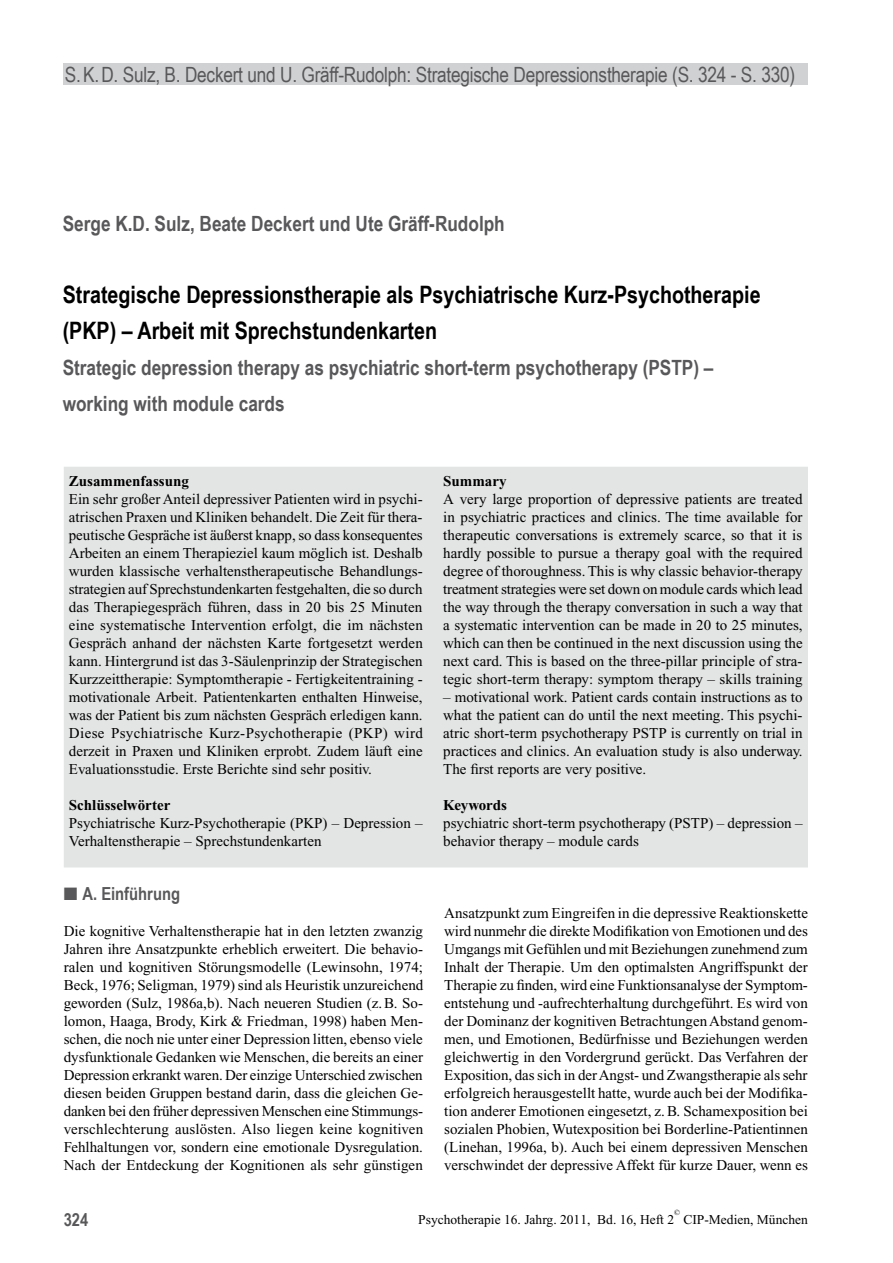
<style>
.page{position:relative;width:893px;height:1263px;background:#fff}
.page>*{position:absolute;margin:0;border:0;box-sizing:border-box;transform-origin:0 0}
.t1{font:700 24px/36px "Arial Narrow";color:#000}
.t2{font:700 21px/36px "Arial Narrow";color:#58585a}
.t3{font:21px "Arial Narrow";letter-spacing:-.01em;color:#58585a}
.t4{font:700 18px "Arial Narrow";color:#58585a}
.t5{font:18px "Zapf Dingbats ITC";color:#58585a}
.t6{font:15px/18px "Times New Roman";color:#000;text-align:justify}
.t7{font:700 15px "Times New Roman";color:#000}
.t8{font:13.5px "Times New Roman";color:#000}
.t9{font:7.8px "Times New Roman";color:#000}
</style>
<div class="page">
<div style="left:64px;top:64px;width:744px;height:21px;background:#d0d1d2"></div>
<div style="left:64px;top:467px;width:744px;height:400px;background:#e3e4e4"></div>
<h2 class="t3" style="left:65px;top:63px;width:732px">S. K. D. Sulz, B. Deckert und U. Gräff-Rudolph: Strategische Depressionstherapie (S. 324 - S. 330)</h2>
<h2 class="t2" style="left:63px;top:206px;width:444px">Serge K.D. Sulz, Beate Deckert und Ute Gräff-Rudolph</h2>
<h1 class="t1" style="left:63px;top:277px;width:699px">Strategische Depressionstherapie als Psychiatrische Kurz-Psychotherapie (PKP) – Arbeit mit Sprechstundenkarten</h1>
<h2 class="t2" style="left:63px;top:350px;width:652px">Strategic depression therapy as psychiatric short-term psychotherapy (PSTP) – working with module cards</h2>
<p class="t7" style="left:69px;top:473px;width:122px">Zusammenfassung</p>
<p class="t6" style="left:69px;top:490px;width:356px">Ein sehr großer Anteil depressiver Patienten wird in psychi&shy;atrischen Praxen und Kliniken behandelt. Die Zeit für thera&shy;peutische Gespräche ist äußerst knapp, so dass konsequentes Arbeiten an einem Therapieziel kaum möglich ist. Deshalb wurden klassische verhaltenstherapeutische Behandlungs&shy;strategien auf Sprechstundenkarten festgehalten, die so durch das Therapiegespräch führen, dass in 20 bis 25 Minuten eine systematische Intervention erfolgt, die im nächsten Gespräch anhand der nächsten Karte fortgesetzt werden kann. Hintergrund ist das 3-Säulenprinzip der Strategischen Kurzzeittherapie: Symptomtherapie - Fertigkeitentraining - motivationale Arbeit. Patientenkarten enthalten Hinweise, was der Patient bis zum nächsten Gespräch erledigen kann.<br>Diese Psychiatrische Kurz-Psychotherapie (PKP) wird derzeit in Praxen und Kliniken erprobt. Zudem läuft eine Evaluationsstudie. Erste Berichte sind sehr positiv.</p>
<p class="t7" style="left:69px;top:797px;width:103px">Schlüsselwörter</p>
<p class="t6" style="left:69px;top:814px;width:355px">Psychiatrische Kurz-Psychotherapie (PKP) – Depression –<br>Verhaltenstherapie – Sprechstundenkarten</p>
<p class="t5" style="left:317px;top:505px;width:15px">■</p>
<p class="t4" style="left:64px;top:883px;width:118px">■ A. Einführung</p>
<p class="t6" style="left:64px;top:922px;width:361px">Die kognitive Verhaltenstherapie hat in den letzten zwanzig Jahren ihre Ansatzpunkte erheblich erweitert. Die behavio&shy;ralen und kognitiven Störungsmodelle (Lewinsohn, 1974; Beck, 1976; Seligman, 1979) sind als Heuristik unzureichend geworden (Sulz, 1986a,b). Nach neueren Studien (z.B. So&shy;lomon, Haaga, Brody, Kirk &amp; Friedman, 1998) haben Men&shy;schen, die noch nie unter einer Depression litten, ebenso viele dysfunktionale Gedanken wie Menschen, die bereits an einer Depression erkrankt waren. Der einzige Unterschied zwischen diesen beiden Gruppen bestand darin, dass die gleichen Ge&shy;danken bei den früher depressiven Menschen eine Stimmungs&shy;verschlechterung auslösten. Also liegen keine kognitiven Fehlhaltungen vor, sondern eine emotionale Dysregulation.<br>Nach der Entdeckung der Kognitionen als sehr günstigen</p>
<p class="t7" style="left:443px;top:473px;width:65px">Summary</p>
<p class="t6" style="left:443px;top:490px;width:361px">A very large proportion of depressive patients are treated in psychiatric practices and clinics. The time available for therapeutic conversations is extremely scarce, so that it is hardly possible to pursue a therapy goal with the required degree of thoroughness. This is why classic behavior-therapy treatment strategies were set down on module cards which lead the way through the therapy conversation in such a way that a systematic intervention can be made in 20 to 25 minutes, which can then be continued in the next discussion using the next card. This is based on the three-pillar principle of stra&shy;tegic short-term therapy: symptom therapy – skills training</p>
<p class="t6" style="left:443px;top:688px;width:361px">– motivational work. Patient cards contain instructions as to what the patient can do until the next meeting. This psychi&shy;atric short-term psychotherapy PSTP is currently on trial in practices and clinics. An evaluation study is also underway.<br>The first reports are very positive.</p>
<p class="t7" style="left:443px;top:797px;width:65px">Keywords</p>
<p class="t6" style="left:443px;top:814px;width:361px">psychiatric short-term psychotherapy (PSTP) – depression – behavior therapy – module cards</p>
<p class="t6" style="left:444px;top:904px;width:365px">Ansatzpunkt zum Eingreifen in die depressive Reaktionskette wird nunmehr die direkte Modifikation von Emotionen und des Umgangs mit Gefühlen und mit Beziehungen zunehmend zum Inhalt der Therapie. Um den optimalsten Angriffspunkt der Therapie zu finden, wird eine Funktionsanalyse der Symptom&shy;entstehung und -aufrechterhaltung durchgeführt. Es wird von der Dominanz der kognitiven Betrachtungen Abstand genom&shy;men, und Emotionen, Bedürfnisse und Beziehungen werden gleichwertig in den Vordergrund gerückt. Das Verfahren der Exposition, das sich in der Angst- und Zwangstherapie als sehr erfolgreich herausgestellt hatte, wurde auch bei der Modifika&shy;tion anderer Emotionen eingesetzt, z.B. Schamexposition bei sozialen Phobien, Wutexposition bei Borderline-Patientinnen (Linehan, 1996a, b). Auch bei einem depressiven Menschen verschwindet der depressive Affekt für kurze Dauer, wenn es</p>
<p class="t9" style="left:674px;top:1208px;width:7px">©</p>
<p class="t4" style="left:64px;top:1209px;width:26px">324</p>
<p class="t8" style="left:418px;top:1212px;width:257px">Psychotherapie 16. Jahrg. 2011, Bd. 16, Heft 2</p>
<p class="t8" style="left:683px;top:1212px;width:126px">CIP-Medien, München</p>
</div>
